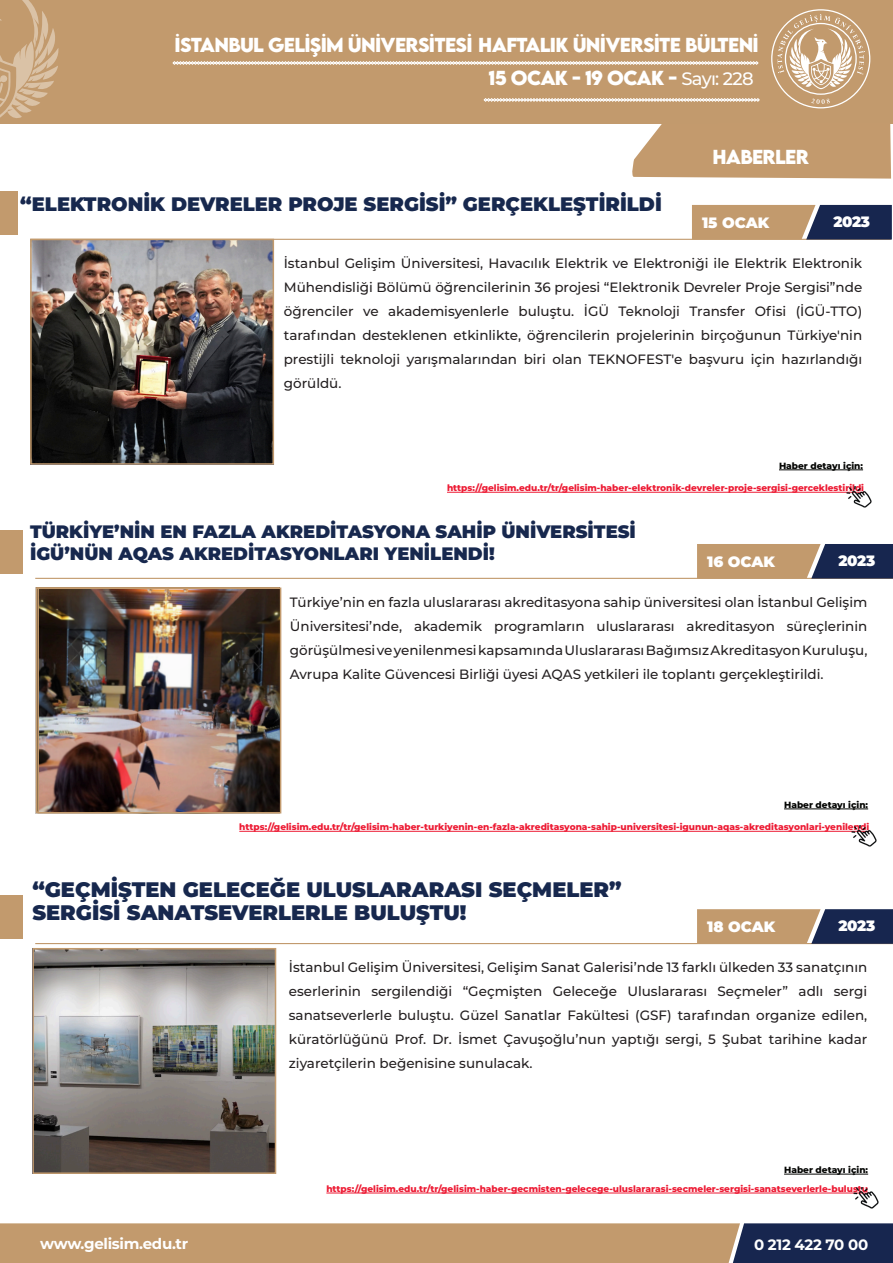
<style>
.page{position:relative;width:893px;height:1263px;background:#fff}
.page>*{position:absolute;margin:0;border:0;box-sizing:border-box;transform-origin:0 0}
.t1{font:900 21px/22.5px "Montserrat";color:#17284e}
.t2{font:900 19.5px "Montserrat";color:#17284e}
.t3{font:900 18px/22.5px "Montserrat";color:#17284e}
.t4{font:700 18px "LEMONMILK";letter-spacing:-.04em;color:#fff}
.t5{font:900 15px "Montserrat";letter-spacing:-.01em;color:#fff}
.t6{font:700 15px "Montserrat";letter-spacing:-.02em;color:#fff}
.t7{font:500 13.5px/24px "Montserrat";color:#231f20;text-align:justify}
.t8{font:800 9px "Montserrat";color:#ed1a33}
.t9{font:800 9px "Montserrat";color:#040503}
.s1{font-family:"Montserrat";font-weight:500}
</style>
<div class="page">
<svg style="left:0;top:1223px;width:893px;height:40px;background:#a58769"></svg>
<hr style="left:447px;top:492px;width:417px;height:1px;background:#ed1a33">
<div style="left:0;top:191px;width:17px;height:44px;background:#c29a6d"></div>
<hr style="left:30px;top:239px;width:861px;height:1px;background:#c29a6d">
<svg style="left:692px;top:205px;width:200px;height:35px;background:#816f64"></svg>
<img style="left:33px;top:242px;width:238px;height:220px">
<div style="left:30px;top:239px;width:244px;height:226px;border:2px solid #c29a6d"></div>
<img style="left:35px;top:951px;width:238px;height:220px">
<div style="left:32px;top:948px;width:244px;height:226px;border:2px solid #c29a6d"></div>
<hr style="left:779px;top:470px;width:84px;height:1px;background:#040503">
<img style="left:846px;top:487px;width:26px;height:20px">
<hr style="left:239px;top:831px;width:630px;height:1px;background:#ed1a33">
<hr style="left:326px;top:1193px;width:542px;height:1px;background:#ed1a33">
<div style="left:0;top:530px;width:22px;height:44px;background:#c29a6d"></div>
<div style="left:0;top:895px;width:22px;height:44px;background:#c29a6d"></div>
<hr style="left:35px;top:578px;width:858px;height:1px;background:#c29a6d">
<hr style="left:35px;top:943px;width:858px;height:1px;background:#c29a6d">
<svg style="left:697px;top:544px;width:196px;height:35px;background:#827065"></svg>
<svg style="left:697px;top:909px;width:196px;height:35px;background:#837165"></svg>
<hr style="left:784px;top:809px;width:84px;height:1px;background:#040503">
<hr style="left:784px;top:1174px;width:84px;height:1px;background:#040503">
<img style="left:851px;top:826px;width:26px;height:20px">
<img style="left:853px;top:1187px;width:26px;height:21px">
<img style="left:40px;top:590px;width:238px;height:220px">
<div style="left:37px;top:587px;width:244px;height:226px;border:2px solid #c29a6d"></div>
<div style="left:0;top:0;width:893px;height:123px;background:#c29a6d"></div>
<svg style="left:0;top:0;width:59px;height:118px"></svg>
<svg style="left:771px;top:9px;width:99px;height:99px"></svg>
<svg style="left:630px;top:123px;width:261px;height:56px;background:#c7a177"></svg>
<svg style="left:173px;top:61px;width:585px;height:4px;background:#e7d8c7"></svg>
<svg style="left:484px;top:98px;width:276px;height:4px"></svg>
<p class="t4" style="left:175px;top:33px;width:586px">İSTANBUL GELİŞİM ÜNİVERSİTESİ HAFTALIK ÜNİVERSİTE BÜLTENİ</p>
<p class="t4" style="left:489px;top:66px;width:267px">15 OCAK - 19 OCAK - <span class="s1">Sayı: 228</span></p>
<p class="t4" style="left:712px;top:145px;width:13px">HABERLER</p>
<p class="t2" style="left:20px;top:190px;width:643px">“ELEKTRONİK DEVRELER PROJE SERGİSİ” GERÇEKLEŞTİRİLDİ</p>
<p class="t7" style="left:284px;top:250px;width:580px">İstanbul Gelişim Üniversitesi, Havacılık Elektrik ve Elektroniği ile Elektrik Elektronik Mühendisliği Bölümü öğrencilerinin 36 projesi “Elektronik Devreler Proje Sergisi”nde öğrenciler ve akademisyenlerle buluştu. İGÜ Teknoloji Transfer Ofisi (İGÜ-TTO) tarafından desteklenen etkinlikte, öğrencilerin projelerinin birçoğunun Türkiye'nin prestijli teknoloji yarışmalarından biri olan TEKNOFEST'e başvuru için hazırlandığı görüldü.</p>
<p class="t5" style="left:833px;top:211px;width:38px">2023</p>
<p class="t5" style="left:702px;top:211px;width:69px">15 OCAK</p>
<p class="t9" style="left:779px;top:459px;width:86px">Haber detayı için:</p>
<p class="t8" style="left:447px;top:481px;width:419px">https://gelisim.edu.tr/tr/gelisim-haber-elektronik-devreler-proje-sergisi-gerceklestirildi</p>
<p class="t3" style="left:30px;top:519px;width:607px">TÜRKİYE’NİN EN FAZLA AKREDİTASYONA SAHİP ÜNİVERSİTESİ<br>İGÜ’NÜN AQAS AKREDİTASYONLARI YENİLENDİ!</p>
<p class="t5" style="left:707px;top:550px;width:69px">16 OCAK</p>
<p class="t5" style="left:838px;top:550px;width:38px">2023</p>
<p class="t7" style="left:290px;top:589px;width:579px">Türkiye’nin en fazla uluslararası akreditasyona sahip üniversitesi olan İstanbul Gelişim Üniversitesi’nde, akademik programların uluslararası akreditasyon süreçlerinin görüşülmesi ve yenilenmesi kapsamında Uluslararası Bağımsız Akreditasyon Kuruluşu, Avrupa Kalite Güvencesi Birliği üyesi AQAS yetkileri ile toplantı gerçekleştirildi.</p>
<p class="t9" style="left:784px;top:798px;width:86px">Haber detayı için:</p>
<p class="t8" style="left:239px;top:820px;width:631px">https://gelisim.edu.tr/tr/gelisim-haber-turkiyenin-en-fazla-akreditasyona-sahip-universitesi-igunun-aqas-akreditasyonlari-yenilendi</p>
<p class="t1" style="left:32px;top:877px;width:591px">“GEÇMİŞTEN GELECEĞE ULUSLARARASI SEÇMELER”<br>SERGİSİ SANATSEVERLERLE BULUŞTU!</p>
<p class="t5" style="left:707px;top:916px;width:70px">18 OCAK</p>
<p class="t5" style="left:838px;top:915px;width:38px">2023</p>
<p class="t7" style="left:289px;top:954px;width:580px">İstanbul Gelişim Üniversitesi, Gelişim Sanat Galerisi’nde 13 farklı ülkeden 33 sanatçının eserlerinin sergilendiği “Geçmişten Geleceğe Uluslararası Seçmeler” adlı sergi sanatseverlerle buluştu. Güzel Sanatlar Fakültesi (GSF) tarafından organize edilen, küratörlüğünü Prof. Dr. İsmet Çavuşoğlu’nun yaptığı sergi, 5 Şubat tarihine kadar ziyaretçilerin beğenisine sunulacak.</p>
<p class="t9" style="left:784px;top:1163px;width:86px">Haber detayı için:</p>
<p class="t8" style="left:326px;top:1182px;width:543px">https://gelisim.edu.tr/tr/gelisim-haber-gecmisten-gelecege-uluslararasi-secmeler-sergisi-sanatseverlerle-bulustu</p>
<p class="t6" style="left:40px;top:1233px;width:150px">www.gelisim.edu.tr</p>
<p class="t6" style="left:754px;top:1234px;width:116px">0 212 422 70 00</p>
</div>
